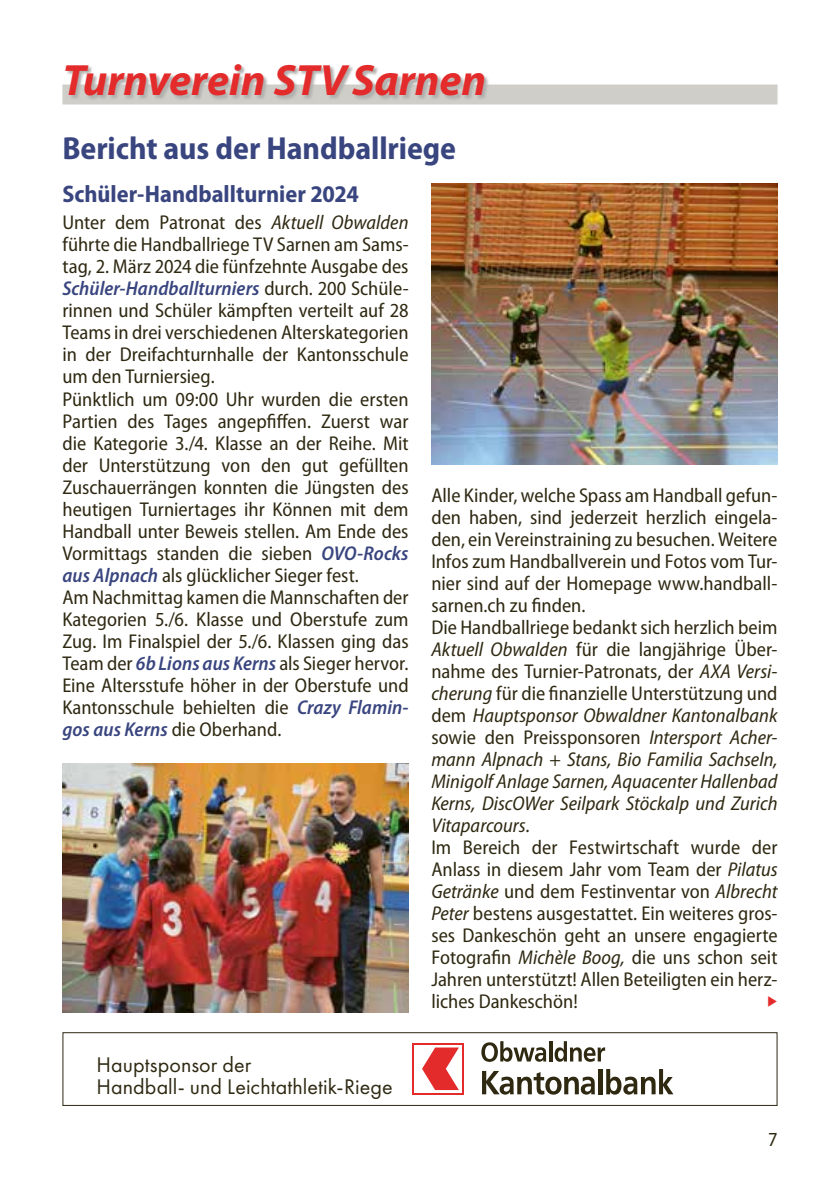
<style>
.page{position:relative;width:840px;height:1191px;background:#fff}
.page>*{position:absolute;margin:0;border:0;box-sizing:border-box;transform-origin:0 0}
.t1{font:italic 700 44px "Myriad Pro";letter-spacing:-.005em;color:#e42b2b}
.t2{font:700 semi-condensed 32px "Myriad Pro";letter-spacing:-.005em;color:#39457f}
.t3{font:700 semi-condensed 24px "Myriad Pro";color:#39457f}
.t4{font:22px/22px "Futura PT";letter-spacing:.005em;color:#2f2912}
.t5{font:semi-condensed 20px/22px "Myriad Pro";color:#2f2912}
.s1{font-style:italic}
.s2{font-weight:600;font-style:italic;color:#39457f}
</style>
<div class="page">
<div style="left:62px;top:84px;width:715px;height:20px;background:#cfcec9"></div>
<svg style="left:66px;top:66px;width:423px;height:33px"></svg>
<img style="left:431px;top:184px;width:346px;height:280px">
<img style="left:62px;top:763px;width:346px;height:250px">
<svg style="left:412px;top:1043px;width:51px;height:51px"></svg>
<div style="left:414px;top:1045px;width:47px;height:47px;background:#fff"></div>
<svg style="left:422px;top:1047px;width:36px;height:43px"></svg>
<svg style="left:481px;top:1041px;width:65px;height:20px"></svg>
<svg style="left:549px;top:1041px;width:3px;height:20px"></svg>
<svg style="left:554px;top:1041px;width:50px;height:20px"></svg>
<svg style="left:482px;top:1071px;width:112px;height:23px"></svg>
<hr style="left:598px;top:1069px;width:4px;height:25px;background:#2f2912">
<svg style="left:606px;top:1069px;width:67px;height:25px"></svg>
<div style="left:62px;top:1032px;width:715px;height:74px;border:1px solid #2f2912"></div>
<h1 class="t1" style="left:62px;top:56px;width:425px">Turnverein STVSarnen</h1>
<h2 class="t2" style="left:62px;top:130px;width:395px">Bericht aus der Handballriege</h2>
<p class="t3" style="left:62px;top:180px;width:298px">Schüler-Handballturnier 2024</p>
<p class="t5" style="left:62px;top:212px;width:347px">Unter dem Patronat des <span class="s1">Aktuell Obwalden </span>führte die Handballriege TV Sarnen am Sams&shy;tag, 2. März 2024 die fünfzehnte Ausgabe des <span class="s2">Schüler-Handballturniers</span> durch. 200 Schüle&shy;rinnen und Schüler kämpften verteilt auf 28<br>Teams in drei verschiedenen Alterskategorien in der Dreifachturnhalle der Kantonsschule um den Turniersieg.<br>Pünktlich um 09:00 Uhr wurden die ersten Partien des Tages angepfiffen. Zuerst war die Kategorie 3./4. Klasse an der Reihe. Mit der Unterstützung von den gut gefüllten Zuschauerrängen konnten die Jüngsten des heutigen Turniertages ihr Können mit dem Handball unter Beweis stellen. Am Ende des Vormittags standen die sieben <span class="s2">OVO-Rocks aus Alpnach</span> als glücklicher Sieger fest.<br>Am Nachmittag kamen die Mannschaften der Kategorien 5./6. Klasse und Oberstufe zum Zug. Im Finalspiel der 5./6. Klassen ging das Team der <span class="s2">6b Lions aus Kerns</span> als Sieger hervor.<br>Eine Altersstufe höher in der Oberstufe und Kantonsschule behielten die <span class="s2">Crazy Flamin&shy;gos aus Kerns</span> die Oberhand.</p>
<p class="t5" style="left:431px;top:484px;width:347px">Alle Kinder, welche Spass am Handball gefun&shy;den haben, sind jederzeit herzlich eingela&shy;den, ein Vereinstraining zu besuchen. Weitere Infos zum Handballverein und Fotos vom Tur&shy;nier sind auf der Homepage www.handball&shy;sarnen.ch zu finden.<br>Die Handballriege bedankt sich herzlich beim <span class="s1">Aktuell Obwalden</span> für die langjährige Über&shy;nahme des Turnier-Patronats, der <span class="s1">AXA Versi&shy;cherung</span> für die finanzielle Unterstützung und dem <span class="s1">Hauptsponsor Obwaldner Kantonalbank </span>sowie den Preissponsoren <span class="s1">Intersport Acher&shy;mann Alpnach + Stans, Bio Familia Sachseln, Minigolf Anlage Sarnen, Aquacenter Hallenbad Kerns, DiscOWer Seilpark Stöckalp und Zurich Vitaparcours.</span></p>
<p class="t5" style="left:431px;top:836px;width:347px;text-align:justify">Im Bereich der Festwirtschaft wurde der Anlass in diesem Jahr vom Team der <span class="s1">Pilatus Getränke</span> und dem Festinventar von <span class="s1">Albrecht Peter</span> bestens ausgestattet. Ein weiteres gros&shy;ses Dankeschön geht an unsere engagierte Fotografin <span class="s1">Michèle Boog,</span> die uns schon seit Jahren unterstützt! Allen Beteiligten ein herz&shy;liches Dankeschön!</p>
<p class="t4" style="left:96px;top:1053px;width:297px">Hauptsponsor der<br>Handball- und Leichtathletik-Riege</p>
<p class="t5" style="left:767px;top:1128px;width:11px">7</p>
</div>
